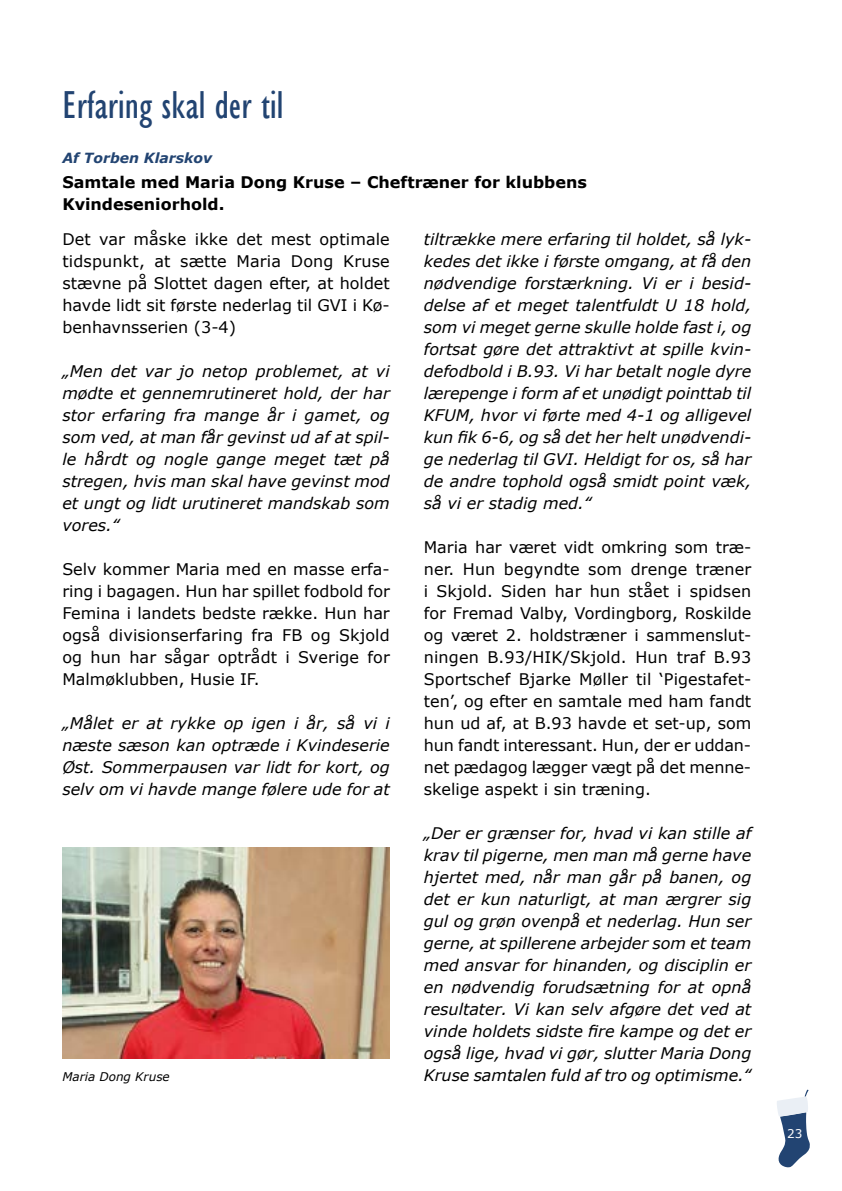
<style>
.page{position:relative;width:842px;height:1191px;background:#fff}
.page>*{position:absolute;margin:0;border:0;box-sizing:border-box;transform-origin:0 0}
.t1{font:condensed 40px "Gill Sans";color:#224472}
.t2{font:italic 16px/22px "Verdana";color:#000;text-align:justify}
.t3{font:16px/22px "Verdana";color:#000;text-align:justify}
.t4{font:700 16px/22px "Verdana";color:#000}
.t5{font:italic 700 14px "Verdana";color:#224472}
.t6{font:italic 12px "Verdana";color:#000}
.t7{font:12px "Verdana";color:#fff}
</style>
<div class="page">
<svg style="left:777px;top:1089px;width:33px;height:78px"></svg>
<img style="left:62px;top:847px;width:328px;height:211px">
<h1 class="t1" style="left:62px;top:82px;width:223px">Erfaring skal der til</h1>
<p class="t5" style="left:62px;top:148px;width:151px">Af Torben Klarskov</p>
<p class="t4" style="left:62px;top:171px;width:526px">Samtale med Maria Dong Kruse – Cheftræner for klubbens<br>Kvindeseniorhold.</p>
<p class="t3" style="left:62px;top:228px;width:329px">Det var måske ikke det mest optimale tidspunkt, at sætte Maria Dong Kruse stævne på Slottet dagen efter, at holdet havde lidt sit første nederlag til GVI i Kø&shy;benhavnsserien (3-4)</p>
<p class="t2" style="left:62px;top:360px;width:329px">„Men det var jo netop problemet, at vi mødte et gennemrutineret hold, der har stor erfaring fra mange år i gamet, og som ved, at man får gevinst ud af at spil&shy;le hårdt og nogle gange meget tæt på stregen, hvis man skal have gevinst mod et ungt og lidt urutineret mandskab som vores.‟</p>
<p class="t3" style="left:62px;top:558px;width:329px">Selv kommer Maria med en masse erfa&shy;ring i bagagen. Hun har spillet fodbold for Femina i landets bedste række. Hun har også divisionserfaring fra FB og Skjold og hun har sågar optrådt i Sverige for Malmøklubben, Husie IF.</p>
<p class="t2" style="left:62px;top:712px;width:329px">„Målet er at rykke op igen i år, så vi i næste sæson kan optræde i Kvindeserie Øst. Sommerpausen var lidt for kort, og selv om vi havde mange følere ude for at</p>
<p class="t2" style="left:424px;top:228px;width:329px">tiltrække mere erfaring til holdet, så lyk&shy;kedes det ikke i første omgang, at få den nødvendige forstærkning. Vi er i besid&shy;delse af et meget talentfuldt U 18 hold, som vi meget gerne skulle holde fast i, og fortsat gøre det attraktivt at spille kvin&shy;defodbold i B.93. Vi har betalt nogle dyre lærepenge i form af et unødigt pointtab til KFUM, hvor vi førte med 4-1 og alligevel kun fik 6-6, og så det her helt unødvendi&shy;ge nederlag til GVI. Heldigt for os, så har de andre tophold også smidt point væk, så vi er stadig med.‟</p>
<p class="t3" style="left:424px;top:536px;width:329px">Maria har været vidt omkring som træ&shy;ner. Hun begyndte som drenge træner i Skjold. Siden har hun stået i spidsen for Fremad Valby, Vordingborg, Roskilde og været 2. holdstræner i sammenslut&shy;ningen B.93/HIK/Skjold. Hun traf B.93<br>Sportschef Bjarke Møller til ‘Pigestafet&shy;ten’, og efter en samtale med ham fandt hun ud af, at B.93 havde et set-up, som hun fandt interessant. Hun, der er uddan&shy;net pædagog lægger vægt på det menne&shy;skelige aspekt i sin træning.</p>
<p class="t2" style="left:424px;top:822px;width:329px">„Der er grænser for, hvad vi kan stille af krav til pigerne, men man må gerne have hjertet med, når man går på banen, og det er kun naturligt, at man ærgrer sig gul og grøn ovenpå et nederlag. Hun ser gerne, at spillerene arbejder som et team med ansvar for hinanden, og disciplin er en nødvendig forudsætning for at opnå resultater. Vi kan selv afgøre det ved at vinde holdets sidste fire kampe og det er også lige, hvad vi gør, slutter Maria Dong</p>
<p class="t6" style="left:62px;top:1068px;width:109px">Maria Dong Kruse</p>
<p class="t2" style="left:424px;top:1064px;width:329px">Kruse samtalen fuld af tro og optimisme.‟</p>
<p class="t7" style="left:787px;top:1125px;width:17px">23</p>
</div>
